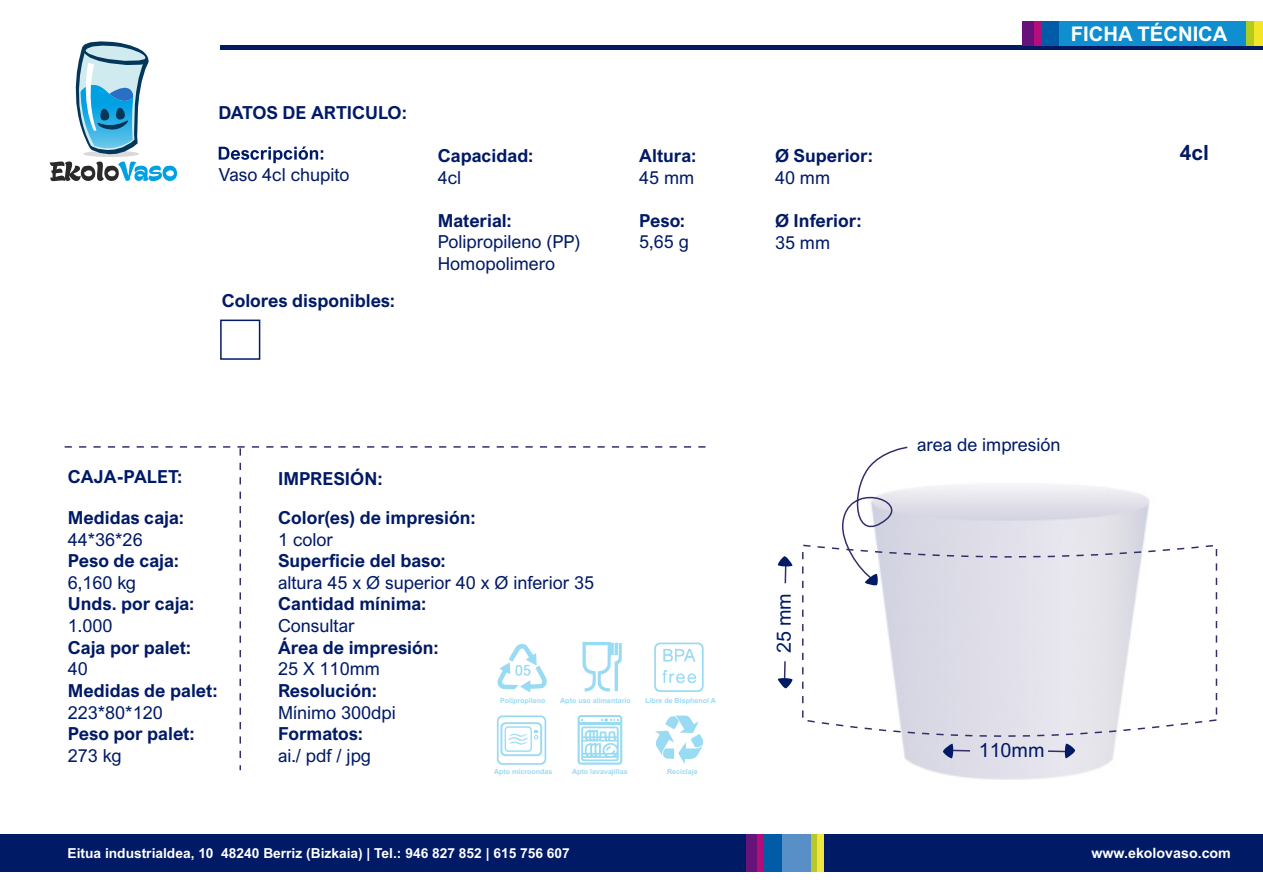
<style>
.page{position:relative;width:1263px;height:893px;background:#fff}
.page>*{position:absolute;margin:0;border:0;box-sizing:border-box;transform-origin:0 0}
.t1{font:700 21px "Arial";color:#001a66}
.t2{font:700 20.25px "Arial";color:#fff}
.t3{font:19.65px "Arial Nova";color:#001a66}
.t4{font:700 18px/39.5px "Arial Nova";color:#001a66}
.t5{font:18px/21.6px "Arial Nova";color:#001a66}
.t6{font:700 14.25px "Arial";color:#fff}
.t7{font:700 13.8px "Arial";color:#fff}
.t8{font:700 7.05px "Arial";color:#99dbf2}
</style>
<div class="page">
<svg style="left:219px;top:146px;width:104px;height:17px"></svg>
<svg style="left:802px;top:544px;width:416px;height:205px"></svg>
<svg style="left:840px;top:446px;width:72px;height:141px"></svg>
<svg style="left:777px;top:661px;width:16px;height:28px"></svg>
<svg style="left:777px;top:556px;width:16px;height:28px"></svg>
<svg style="left:942px;top:743px;width:29px;height:16px"></svg>
<svg style="left:1046px;top:743px;width:30px;height:16px"></svg>
<div style="left:220px;top:320px;width:40px;height:40px;border:2px solid #001a66"></div>
<svg style="left:49px;top:41px;width:128px;height:140px"></svg>
<hr style="left:221px;top:46px;width:1042px;height:4px;background:#001a66">
<div style="left:1058px;top:21px;width:188px;height:25px;background:#0f8fcf"></div>
<div style="left:1246px;top:21px;width:8px;height:25px;background:#b0cc1f"></div>
<div style="left:1041px;top:21px;width:17px;height:25px;background:#005ca6"></div>
<div style="left:1034px;top:21px;width:7px;height:25px;background:#b50d7a"></div>
<div style="left:1023px;top:21px;width:11px;height:25px;background:#66127a"></div>
<div style="left:0;top:834px;width:1263px;height:38px;background:#001a66"></div>
<div style="left:746px;top:834px;width:11px;height:38px;background:#66147a"></div>
<div style="left:757px;top:834px;width:7px;height:38px;background:#b30d78"></div>
<div style="left:764px;top:834px;width:18px;height:38px;background:#005ca6"></div>
<div style="left:782px;top:834px;width:29px;height:38px;background:#598fc7"></div>
<div style="left:811px;top:834px;width:7px;height:38px;background:#b8c729"></div>
<div style="left:818px;top:834px;width:6px;height:38px;background:#f0e642"></div>
<div style="left:1254px;top:21px;width:9px;height:25px;background:#f2e626"></div>
<svg style="left:65px;top:446px;width:641px;height:324px"></svg>
<hr style="left:579px;top:722px;width:42px;height:3px;background:#99dbf2">
<p class="t4" style="left:218px;top:95px;width:190px">DATOS DE ARTICULO:</p>
<p class="t5" style="left:219px;top:166px;width:132px">Vaso 4cl chupito</p>
<p class="t4" style="left:222px;top:282px;width:175px">Colores disponibles:</p>
<p class="t4" style="left:438px;top:138px;width:97px">Capacidad:</p>
<p class="t5" style="left:438px;top:168px;width:25px">4cl</p>
<p class="t4" style="left:438px;top:202px;width:76px">Material:</p>
<p class="t5" style="left:438px;top:233px;width:144px">Polipropileno (PP)<br>Homopolimero</p>
<p class="t4" style="left:639px;top:138px;width:59px">Altura:</p>
<p class="t5" style="left:639px;top:168px;width:57px">45 mm</p>
<p class="t4" style="left:639px;top:202px;width:48px">Peso:</p>
<p class="t5" style="left:639px;top:233px;width:51px">5,65 g</p>
<p class="t4" style="left:68px;top:459px;width:116px">CAJA-PALET:</p>
<p class="t4" style="left:278px;top:460px;width:199px">IMPRESIÓN:<br>Color(es) de impresión:</p>
<p class="t5" style="left:278px;top:530px;width:56px">1 color</p>
<p class="t4" style="left:278px;top:543px;width:169px">Superficie del baso:</p>
<p class="t5" style="left:278px;top:574px;width:318px">altura 45 x Ø superior 40 x Ø inferior 35</p>
<p class="t4" style="left:278px;top:586px;width:150px">Cantidad mínima:</p>
<p class="t5" style="left:278px;top:617px;width:78px">Consultar</p>
<p class="t5" style="left:278px;top:660px;width:103px">25 X 110mm</p>
<p class="t4" style="left:68px;top:500px;width:118px">Medidas caja:</p>
<p class="t5" style="left:68px;top:530px;width:76px">44*36*26</p>
<p class="t4" style="left:68px;top:543px;width:113px">Peso de caja:</p>
<p class="t5" style="left:68px;top:574px;width:70px">6,160 kg</p>
<p class="t4" style="left:68px;top:586px;width:128px">Unds. por caja:</p>
<p class="t5" style="left:68px;top:617px;width:46px">1.000</p>
<p class="t4" style="left:68px;top:629px;width:125px">Caja por palet:</p>
<p class="t5" style="left:68px;top:660px;width:22px">40</p>
<p class="t4" style="left:68px;top:672px;width:151px">Medidas de palet:</p>
<p class="t5" style="left:68px;top:703px;width:96px">223*80*120</p>
<p class="t4" style="left:278px;top:629px;width:162px">Área de impresión:</p>
<p class="t4" style="left:278px;top:672px;width:101px">Resolución:</p>
<p class="t8" style="left:500px;top:697px;width:47px">Polipropileno</p>
<p class="t8" style="left:560px;top:697px;width:72px">Apto uso alimentario</p>
<p class="t8" style="left:645px;top:697px;width:72px">Libre de Bisphenol A</p>
<p class="t5" style="left:278px;top:703px;width:119px">Mínimo 300dpi</p>
<p class="t4" style="left:68px;top:716px;width:128px">Peso por palet:</p>
<p class="t5" style="left:68px;top:746px;width:55px">273 kg</p>
<p class="t4" style="left:278px;top:716px;width:87px">Formatos:</p>
<p class="t5" style="left:278px;top:746px;width:95px">ai./ pdf / jpg</p>
<p class="t8" style="left:494px;top:769px;width:60px">Apto microondas</p>
<p class="t8" style="left:572px;top:769px;width:57px">Apto lavavajillas</p>
<p class="t8" style="left:667px;top:769px;width:32px">Reciclaje</p>
<p class="t4" style="left:775px;top:138px;width:100px">Ø Superior:</p>
<p class="t5" style="left:775px;top:168px;width:57px">40 mm</p>
<p class="t4" style="left:775px;top:203px;width:88px">Ø Inferior:</p>
<p class="t5" style="left:775px;top:233px;width:57px">35 mm</p>
<p class="t2" style="left:1071px;top:27px;width:158px">FICHA TÉCNICA</p>
<p class="t1" style="left:1180px;top:144px;width:31px">4cl</p>
<p class="t3" style="left:777px;top:653px;width:62px;rotate:-90deg">25 mm</p>
<p class="t5" style="left:917px;top:435px;width:145px">area de impresión</p>
<p class="t3" style="left:979px;top:743px;width:67px">110mm</p>
<p class="t7" style="left:68px;top:848px;width:504px">Eitua industrialdea, 10 48240 Berriz (Bizkaia) | Tel.: 946 827 852 | 615 756 607</p>
<p class="t6" style="left:1091px;top:848px;width:141px">www.ekolovaso.com</p>
</div>
